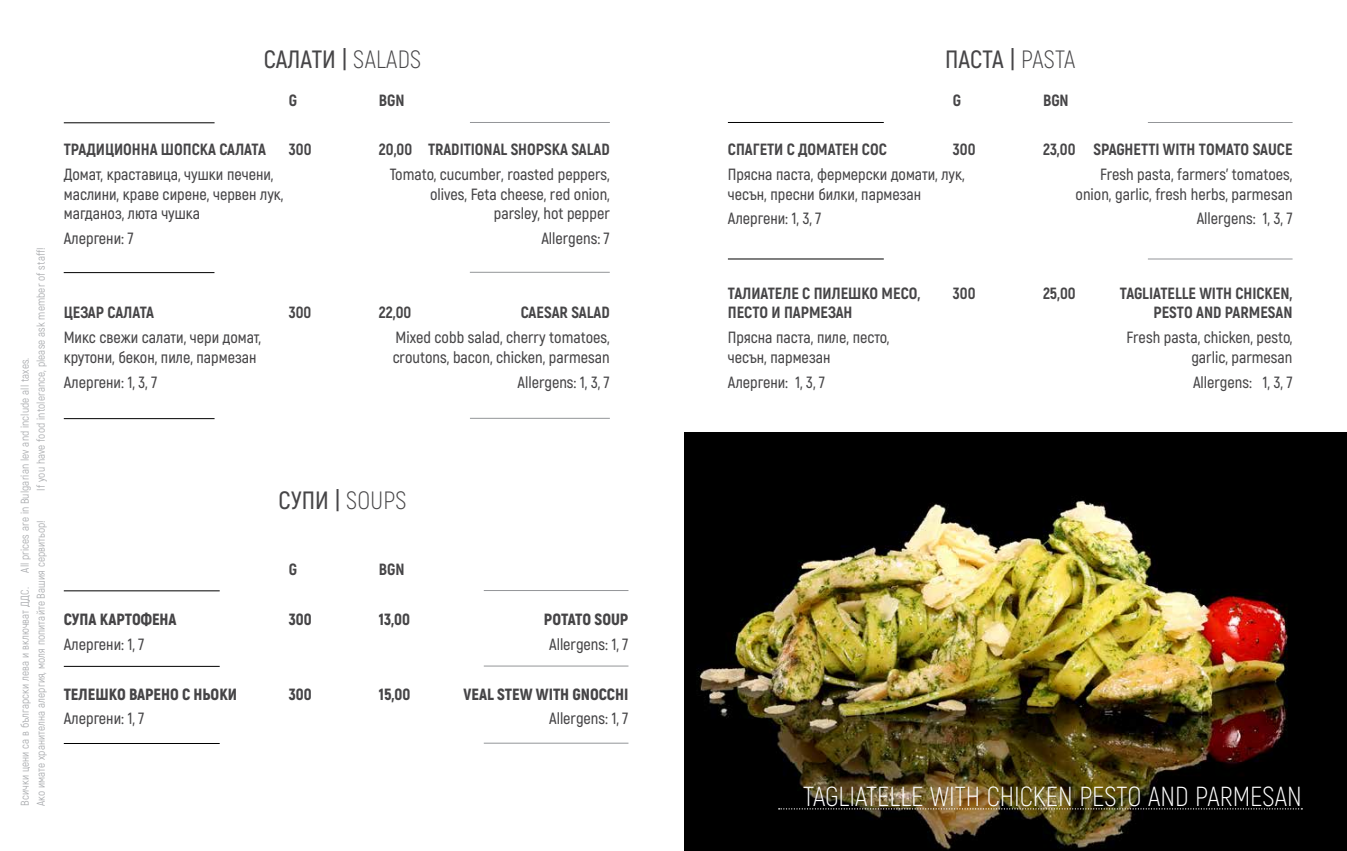
<style>
.page{position:relative;width:1347px;height:851px;background:#fff}
.page>*{position:absolute;margin:0;border:0;box-sizing:border-box;transform-origin:0 0}
.t1{font:300 27.5px "Akrobat";color:#fff}
.t2{font:600 25px "Akrobat";letter-spacing:.01em;color:#464547}
.t3{font:600 16.25px "Akrobat";color:#464547}
.t4{font:800 16.25px "Akrobat";color:#464547}
.t5{font:900 16.25px "Akrobat";color:#464547}
.t6{font:11.25px/16px "Akrobat";letter-spacing:.01em;color:#a7a9ac}
.s1{font-weight:300}
</style>
<div class="page">
<hr style="left:64px;top:123px;width:150px;height:1px;background:#000">
<hr style="left:470px;top:122px;width:140px;height:1px;background:#939598">
<hr style="left:64px;top:272px;width:150px;height:1px;background:#000">
<hr style="left:470px;top:272px;width:140px;height:1px;background:#939598">
<hr style="left:64px;top:418px;width:150px;height:1px;background:#000">
<hr style="left:470px;top:418px;width:140px;height:1px;background:#939598">
<hr style="left:64px;top:590px;width:156px;height:1px;background:#000">
<hr style="left:484px;top:590px;width:144px;height:1px;background:#939598">
<hr style="left:64px;top:666px;width:156px;height:1px;background:#000">
<hr style="left:484px;top:665px;width:144px;height:1px;background:#939598">
<hr style="left:64px;top:743px;width:156px;height:1px;background:#000">
<hr style="left:484px;top:742px;width:144px;height:1px;background:#939598">
<img style="left:684px;top:432px;width:662px;height:418px">
<hr style="left:728px;top:259px;width:155px;height:1px;background:#000">
<hr style="left:1147px;top:259px;width:145px;height:1px;background:#939598">
<hr style="left:728px;top:122px;width:155px;height:1px;background:#000">
<hr style="left:1147px;top:122px;width:145px;height:1px;background:#939598">
<svg style="left:778px;top:808px;width:524px;height:1px"></svg>
<p class="t6" style="left:33px;top:490px;width:245px;rotate:-90deg">If you have food intolerance, please ask member of staff!</p>
<p class="t6" style="left:17px;top:805px;width:450px;text-indent:233px;rotate:-90deg">All prices are in Bulgarian lev and include all taxes.<br>Ако имате хранителна алергия, моля попитайте Вашия сервитьор!</p>
<p class="t6" style="left:17px;top:805px;width:220px;rotate:-90deg">Всички цени са в български лева и включват ДДС.</p>
<h2 class="t2" style="left:264px;top:44px;width:159px">САЛАТИ | <span class="s1">SALADS</span></h2>
<p class="t4" style="left:289px;top:89px;width:10px">G</p>
<p class="t4" style="left:379px;top:89px;width:27px">BGN</p>
<p class="t4" style="left:64px;top:139px;width:204px">ТРАДИЦИОННА ШОПСКА САЛАТА</p>
<p class="t4" style="left:289px;top:139px;width:24px">300</p>
<p class="t4" style="left:379px;top:139px;width:232px">20,00 TRADITIONAL SHOPSKA SALAD</p>
<p class="t3" style="left:64px;top:164px;width:211px">Домат, краставица, чушки печени,</p>
<p class="t3" style="left:390px;top:164px;width:221px">Тomato, cucumber, roasted peppers,</p>
<p class="t3" style="left:64px;top:184px;width:221px">маслини, краве сирене, червен лук,</p>
<p class="t3" style="left:430px;top:184px;width:181px">olives, Feta cheese, red onion,</p>
<p class="t3" style="left:64px;top:203px;width:138px">магданоз, люта чушка</p>
<p class="t3" style="left:494px;top:203px;width:117px">parsley, hot pepper</p>
<p class="t3" style="left:64px;top:228px;width:71px">Алергени: 7</p>
<p class="t3" style="left:541px;top:228px;width:70px">Allergens: 7</p>
<p class="t4" style="left:64px;top:302px;width:92px">ЦЕЗАР САЛАТА</p>
<p class="t4" style="left:289px;top:302px;width:24px">300</p>
<p class="t4" style="left:379px;top:302px;width:34px">22,00</p>
<p class="t4" style="left:521px;top:302px;width:90px">CАЕSAR SALAD</p>
<p class="t3" style="left:64px;top:327px;width:199px">Микс свежи салати, чери домат,</p>
<p class="t3" style="left:395px;top:327px;width:216px">Мixed cobb salad, cherry tomatoes,</p>
<p class="t3" style="left:64px;top:347px;width:194px">крутони, бекон, пиле, пармезан</p>
<p class="t3" style="left:393px;top:347px;width:219px">croutons, bacon, chicken, parmesan</p>
<p class="t3" style="left:64px;top:372px;width:95px">Алергени: 1, 3, 7</p>
<p class="t3" style="left:517px;top:372px;width:94px">Allergens: 1, 3, 7</p>
<h2 class="t2" style="left:279px;top:484px;width:129px">СУПИ | <span class="s1">SOUPS</span></h2>
<p class="t4" style="left:289px;top:559px;width:10px">G</p>
<p class="t4" style="left:379px;top:559px;width:27px">BGN</p>
<p class="t5" style="left:64px;top:608px;width:114px">СУПА КАРТОФЕНА</p>
<p class="t5" style="left:289px;top:608px;width:24px">300</p>
<p class="t5" style="left:379px;top:608px;width:33px">13,00</p>
<p class="t5" style="left:544px;top:608px;width:86px">POTATO SOUP</p>
<p class="t3" style="left:64px;top:634px;width:82px">Алергени: 1, 7</p>
<p class="t3" style="left:549px;top:634px;width:81px">Allergens: 1, 7</p>
<p class="t5" style="left:64px;top:683px;width:175px">ТЕЛЕШКО ВАРЕНО С НЬОКИ</p>
<p class="t5" style="left:289px;top:683px;width:24px">300</p>
<p class="t5" style="left:379px;top:683px;width:33px">15,00</p>
<p class="t5" style="left:463px;top:683px;width:166px">VEAL STEW WITH GNOCCHI</p>
<p class="t3" style="left:64px;top:708px;width:82px">Алергени: 1, 7</p>
<p class="t3" style="left:549px;top:708px;width:81px">Allergens: 1, 7</p>
<h2 class="t2" style="left:945px;top:44px;width:132px">ПАСТА | <span class="s1">PASTA</span></h2>
<p class="t4" style="left:953px;top:89px;width:10px">G</p>
<p class="t4" style="left:1043px;top:89px;width:27px">BGN</p>
<p class="t4" style="left:728px;top:139px;width:160px">СПАГЕТИ С ДОМАТЕН СОС</p>
<p class="t4" style="left:953px;top:139px;width:24px">300</p>
<p class="t4" style="left:1043px;top:139px;width:251px">23,00 SPAGHETTI WITH TOMATO SAUCE</p>
<p class="t3" style="left:728px;top:164px;width:238px">Прясна паста, фермерски домати, лук,</p>
<p class="t3" style="left:1100px;top:164px;width:194px">Fresh pasta, farmers’ tomatoes,</p>
<p class="t3" style="left:728px;top:184px;width:195px">чесън, пресни билки, пармезан</p>
<p class="t3" style="left:1075px;top:184px;width:218px">onion, garlic, fresh herbs, parmesan</p>
<p class="t3" style="left:728px;top:209px;width:95px">Алергени: 1, 3, 7</p>
<p class="t3" style="left:1196px;top:209px;width:97px">Allergens: 1, 3, 7</p>
<p class="t4" style="left:728px;top:283px;width:194px">ТАЛИАТЕЛЕ С ПИЛЕШКО МЕСО,</p>
<p class="t4" style="left:953px;top:283px;width:24px">300</p>
<p class="t4" style="left:1043px;top:283px;width:34px">25,00</p>
<p class="t4" style="left:1119px;top:283px;width:174px">TAGLIATELLE WITH CHICKEN,</p>
<p class="t4" style="left:728px;top:302px;width:126px">ПЕСТО И ПАРМЕЗАН</p>
<p class="t4" style="left:1153px;top:302px;width:140px">PESTO AND PARMESAN</p>
<p class="t3" style="left:728px;top:327px;width:163px">Прясна паста, пиле, песто,</p>
<p class="t3" style="left:1126px;top:327px;width:167px">Fresh pasta, chicken, pesto,</p>
<p class="t3" style="left:728px;top:347px;width:104px">чесън, пармезан</p>
<p class="t3" style="left:1191px;top:347px;width:103px">garlic, parmesan</p>
<p class="t3" style="left:728px;top:372px;width:99px">Алергени: 1, 3, 7</p>
<p class="t3" style="left:1193px;top:372px;width:101px">Allergens: 1, 3, 7</p>
<h1 class="t1" style="left:803px;top:780px;width:500px">TAGLIATELLE WITH CHICKEN PESTO AND PARMESAN</h1>
</div>
